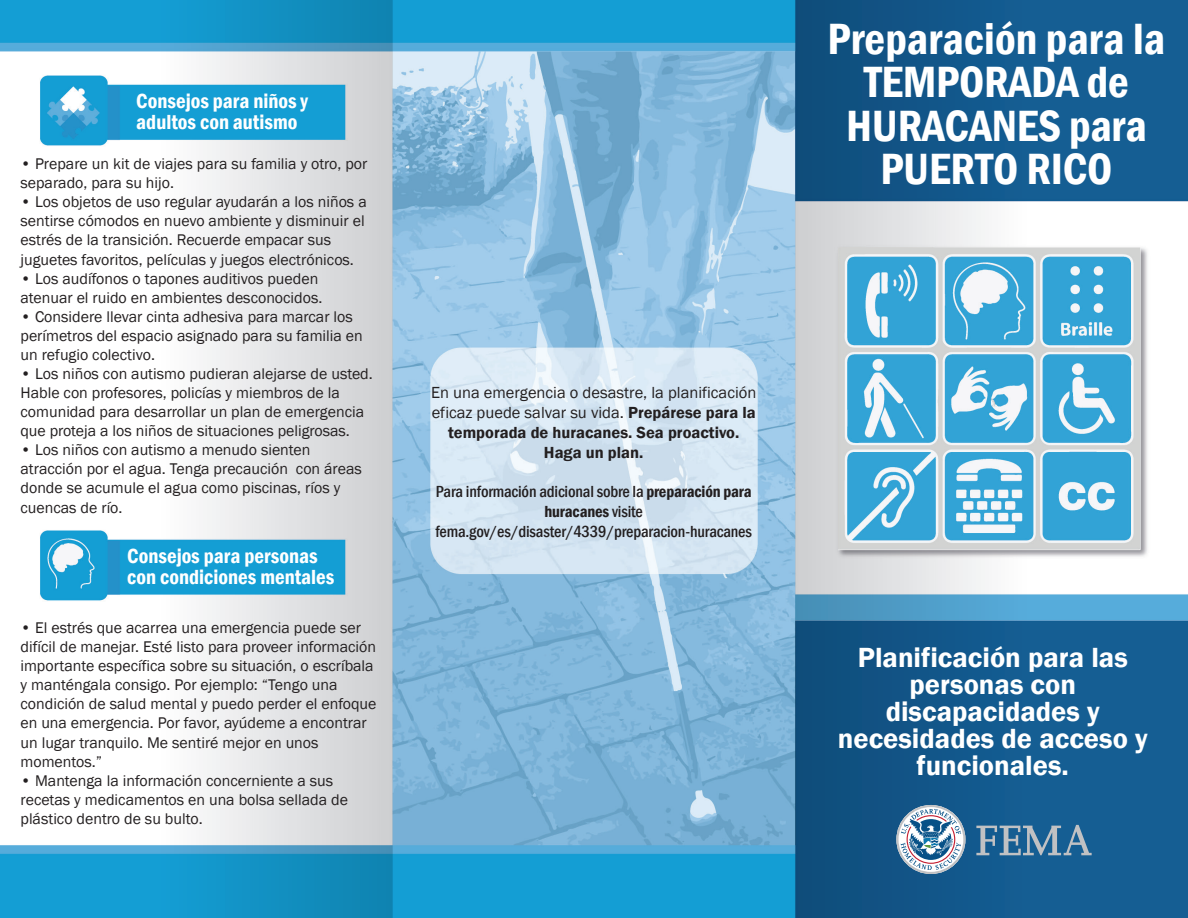
<style>
.page{position:relative;width:1188px;height:918px;background:#fff}
.page>*{position:absolute;margin:0;border:0;box-sizing:border-box;transform-origin:0 0}
.t1{font:600 condensed 45px/43.5px "Franklin Gothic";letter-spacing:-.005em;color:#fff;text-align:center}
.t2{font:600 28.5px/27px "Franklin Gothic";color:#fff;text-align:center}
.t3{font:600 condensed 21px/21px "Franklin Gothic";color:#fff}
.t4{font:16.5px/19.8px "Franklin Gothic";color:#231f20;text-align:center}
.t5{font:500 condensed 16.5px/19.8px "Franklin Gothic";letter-spacing:-.01em;color:#231f20;text-align:center}
.t6{font:15.9px/19px "Franklin Gothic";color:#231f20}
.s1{font-weight:600}
</style>
<div class="page">
<img style="left:0;top:0;width:1188px;height:918px">
<svg style="left:976px;top:825px;width:116px;height:30px;background:#5180a3"></svg>
<svg style="left:896px;top:805px;width:69px;height:69px"></svg>
<h3 class="t3" style="left:136px;top:90px;width:173px">Consejos para niños y adultos con autismo</h3>
<p class="t6" style="left:21px;top:155px;width:348px">• Prepare un kit de viajes para su familia y otro, por separado, para su hijo.</p>
<p class="t6" style="left:21px;top:193px;width:348px">• Los objetos de uso regular ayudarán a los niños a sentirse cómodos en nuevo ambiente y disminuir el estrés de la transición. Recuerde empacar sus juguetes favoritos, películas y juegos electrónicos.</p>
<p class="t6" style="left:21px;top:269px;width:303px">• Los audífonos o tapones auditivos pueden atenuar el ruido en ambientes desconocidos.</p>
<p class="t6" style="left:21px;top:307px;width:344px">• Considere llevar cinta adhesiva para marcar los perímetros del espacio asignado para su familia en un refugio colectivo.</p>
<p class="t6" style="left:21px;top:365px;width:354px">• Los niños con autismo pudieran alejarse de usted.<br>Hable con profesores, policías y miembros de la comunidad para desarrollar un plan de emergencia que proteja a los niños de situaciones peligrosas.</p>
<p class="t6" style="left:21px;top:441px;width:343px">• Los niños con autismo a menudo sienten atracción por el agua. Tenga precaución con áreas donde se acumule el agua como piscinas, ríos y cuencas de río.</p>
<h3 class="t3" style="left:127px;top:545px;width:209px">Consejos para personas con condiciones mentales</h3>
<p class="t6" style="left:21px;top:619px;width:357px">• El estrés que acarrea una emergencia puede ser difícil de manejar. Esté listo para proveer información importante específica sobre su situación, o escríbala y manténgala consigo. Por ejemplo: “Tengo una condición de salud mental y puedo perder el enfoque en una emergencia. Por favor, ayúdeme a encontrar un lugar tranquilo. Me sentiré mejor en unos momentos.”</p>
<p class="t6" style="left:21px;top:771px;width:329px">• Mantenga la información concerniente a sus recetas y medicamentos en una bolsa sellada de plástico dentro de su bulto.</p>
<p class="t4" style="left:431px;top:383px;width:327px">En una emergencia o desastre, la planificación eficaz puede salvar su vida. <span class="s1">Prepárese para la temporada de huracanes. Sea proactivo.<br>Haga un plan.</span></p>
<p class="t5" style="left:436px;top:482px;width:318px">Para información adicional sobre la <span class="s1">preparación para huracanes</span> visite fema.gov/es/disaster/4339/preparacion-huracanes</p>
<h1 class="t1" style="left:828px;top:16px;width:339px">Preparación para la<br>TEMPORADA de<br>HURACANES para<br>PUERTO RICO</h1>
<h2 class="t2" style="left:838px;top:644px;width:311px">Planificación para las personas con discapacidades y necesidades de acceso y funcionales.</h2>
</div>
